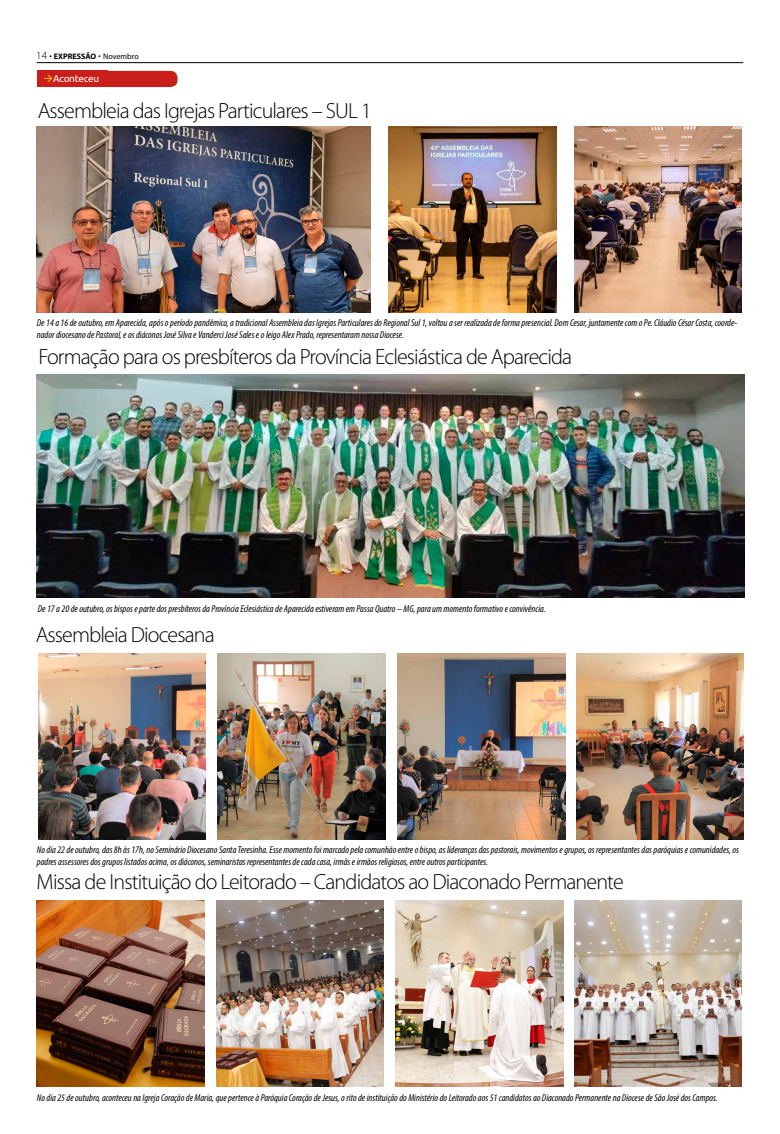
<style>
.page{position:relative;width:780px;height:1134px;background:#fff}
.page>*{position:absolute;margin:0;border:0;box-sizing:border-box;transform-origin:0 0}
.t1{font:300 22px "Myriad Pro";letter-spacing:-.04em;color:#000}
.t2{font:italic condensed 10px/12px "Myriad Pro";color:#000}
.t3{font:10px "Ubuntu";letter-spacing:-.025em;color:#fff}
.t4{font:700 8px "Myriad Pro";color:#000}
.s1{font-weight:300;font-size:11px}
.s2{font-weight:400}
.s3{color:#f6d000}
</style>
<div class="page">
<hr style="left:37px;top:62px;width:706px;height:1px;background:#000">
<div style="left:37px;top:71px;width:140px;height:16px;background:#c91e19;border-radius:7px"></div>
<div style="left:37px;top:71px;width:71px;height:16px;background:#c91e19"></div>
<img style="left:36px;top:126px;width:334px;height:186px">
<img style="left:389px;top:126px;width:167px;height:186px">
<img style="left:574px;top:126px;width:167px;height:186px">
<img style="left:36px;top:375px;width:708px;height:223px">
<img style="left:38px;top:653px;width:168px;height:186px">
<img style="left:218px;top:653px;width:167px;height:186px">
<img style="left:397px;top:653px;width:168px;height:186px">
<img style="left:576px;top:653px;width:167px;height:186px">
<img style="left:37px;top:901px;width:167px;height:185px">
<img style="left:216px;top:901px;width:168px;height:185px">
<img style="left:396px;top:901px;width:167px;height:185px">
<img style="left:574px;top:901px;width:168px;height:185px">
<p class="t4" style="left:36px;top:51px;width:104px"><span class="s1">14</span> EXPRESSÃO <span class="s2">Novembro</span></p>
<p class="t3" style="left:44px;top:72px;width:57px"><span class="s3">→</span>Aconteceu</p>
<h1 class="t1" style="left:38px;top:97px;width:335px">Assembleia das Igrejas Particulares – SUL 1</h1>
<p class="t2" style="left:37px;top:316px;width:702px">De 14 a 16 de outubro, em Aparecida, após o período pandêmico, a tradicional Assembleia das Igrejas Particulares do Regional Sul 1, voltou a ser realizada de forma presencial. Dom Cesar, juntamente com o Pe. Cláudio César Costa, coorde&shy;nador diocesano de Pastoral, e os diáconos José Silva e Vanderci José Sales e o leigo Alex Prado, representaram nossa Diocese.</p>
<h1 class="t1" style="left:39px;top:343px;width:535px">Formação para os presbíteros da Província Eclesiástica de Aparecida</h1>
<p class="t2" style="left:38px;top:602px;width:509px">De 17 a 20 de outubro, os bispos e parte dos presbíteros da Província Eclesiástica de Aparecida estiveram em Passa Quatro – MG, para um momento formativo e convivência.</p>
<h1 class="t1" style="left:36px;top:621px;width:180px">Assembleia Diocesana</h1>
<p class="t2" style="left:37px;top:844px;width:703px">No dia 22 de outubro, das 8h às 17h, no Seminário Diocesano Santa Teresinha. Esse momento foi marcado pela comunhão entre o bispo, as lideranças das pastorais, movimentos e grupos, os representantes das paróquias e comunidades, os padres assessores dos grupos listados acima, os diáconos, seminaristas representantes de cada casa, irmãs e irmãos religiosos, entre outros participantes.</p>
<h1 class="t1" style="left:37px;top:868px;width:588px">Missa de Instituição do Leitorado – Candidatos ao Diaconado Permanente</h1>
<p class="t2" style="left:37px;top:1091px;width:682px">No dia 25 de outubro, aconteceu na Igreja Coração de Maria, que pertence à Paróquia Coração de Jesus, o rito de instituição do Ministério do Leitorado aos 51 candidatos ao Diaconado Permanente na Diocese de São José dos Campos.</p>
</div>
